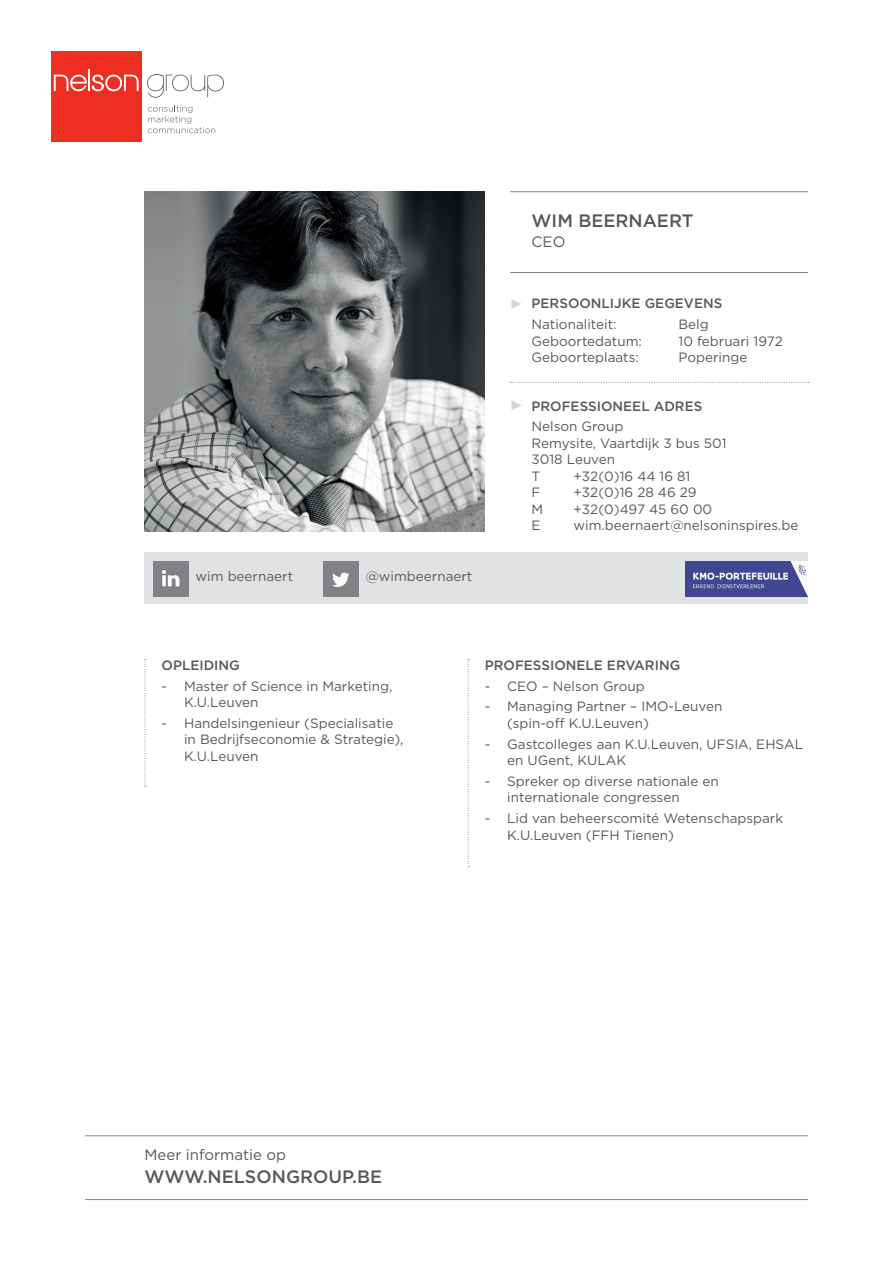
<style>
.page{position:relative;width:893px;height:1263px;background:#fff}
.page>*{position:absolute;margin:0;border:0;box-sizing:border-box;transform-origin:0 0}
.body_grijs_9pt{font:500 18px "Gotham";color:#57585a}
.body_grijs_9pt-2{font:15px "Gotham";color:#57585a}
.body_grijs_insprong{font:13.5px/16.5px "Gotham";color:#57585a}
.body_grijs_9pt-3{font:13.5px "Gotham";color:#57585a}
.tussentitel_9pt{font:500 13.5px "Gotham";color:#57585a}
</style>
<div class="page">
<svg style="left:148px;top:105px;width:67px;height:28px"></svg>
<div style="left:51px;top:51px;width:91px;height:91px;background:#ee2e22"></div>
<svg style="left:54px;top:69px;width:85px;height:22px"></svg>
<svg style="left:147px;top:74px;width:77px;height:24px"></svg>
<hr style="left:85px;top:1135px;width:723px;height:1px;background:#808285">
<hr style="left:85px;top:1199px;width:723px;height:1px;background:#808285">
<div style="left:145px;top:553px;width:663px;height:51px;background:#e1e2e4"></div>
<svg style="left:512px;top:299px;width:9px;height:10px"></svg>
<img style="left:145px;top:191px;width:340px;height:340px">
<hr style="left:510px;top:191px;width:298px;height:1px;background:#808285">
<hr style="left:510px;top:272px;width:298px;height:1px;background:#808285">
<svg style="left:510px;top:382px;width:299px;height:1px"></svg>
<div style="left:323px;top:561px;width:35px;height:35px;background:#808285"></div>
<svg style="left:332px;top:573px;width:18px;height:14px"></svg>
<div style="left:153px;top:561px;width:35px;height:35px;background:#808285"></div>
<svg style="left:162px;top:570px;width:17px;height:16px"></svg>
<svg style="left:145px;top:659px;width:1px;height:128px"></svg>
<svg style="left:468px;top:659px;width:1px;height:208px"></svg>
<svg style="left:512px;top:400px;width:9px;height:10px"></svg>
<img style="left:686px;top:561px;width:122px;height:35px">
<p class="body_grijs_9pt-3" style="left:196px;top:567px;width:99px">wim beernaert</p>
<p class="body_grijs_9pt-3" style="left:366px;top:567px;width:108px">@wimbeernaert</p>
<p class="body_grijs_9pt" style="left:531px;top:209px;width:164px">WIM BEERNAERT</p>
<p class="body_grijs_9pt-2" style="left:531px;top:232px;width:35px">CEO</p>
<p class="tussentitel_9pt" style="left:531px;top:295px;width:192px">PERSOONLIJKE GEGEVENS</p>
<p class="body_grijs_9pt-3" style="left:531px;top:316px;width:87px">Nationaliteit:</p>
<p class="body_grijs_9pt-3" style="left:678px;top:316px;width:32px">Belg</p>
<p class="body_grijs_9pt-3" style="left:531px;top:332px;width:112px">Geboortedatum:</p>
<p class="body_grijs_9pt-3" style="left:678px;top:332px;width:106px">10 februari 1972</p>
<p class="body_grijs_9pt-3" style="left:531px;top:349px;width:109px">Geboorteplaats:</p>
<p class="body_grijs_9pt-3" style="left:678px;top:349px;width:70px">Poperinge</p>
<p class="tussentitel_9pt" style="left:531px;top:397px;width:172px">PROFESSIONEEL ADRES</p>
<p class="body_grijs_9pt-3" style="left:531px;top:418px;width:93px">Nelson Group</p>
<p class="body_grijs_9pt-3" style="left:531px;top:434px;width:197px">Remysite, Vaartdijk 3 bus 501</p>
<p class="body_grijs_9pt-3" style="left:531px;top:451px;width:85px">3018 Leuven</p>
<p class="body_grijs_9pt-3" style="left:531px;top:467px;width:10px">T</p>
<p class="body_grijs_9pt-3" style="left:573px;top:467px;width:118px">+32(0)16 44 16 81</p>
<p class="body_grijs_9pt-3" style="left:531px;top:484px;width:10px">F</p>
<p class="body_grijs_9pt-3" style="left:573px;top:484px;width:125px">+32(0)16 28 46 29</p>
<p class="body_grijs_9pt-3" style="left:531px;top:500px;width:13px">M</p>
<p class="body_grijs_9pt-3" style="left:573px;top:500px;width:140px">+32(0)497 45 60 00</p>
<p class="body_grijs_9pt-3" style="left:531px;top:517px;width:11px">E</p>
<p class="body_grijs_9pt-3" style="left:573px;top:517px;width:226px">wim.beernaert@nelsoninspires.be</p>
<p class="tussentitel_9pt" style="left:162px;top:656px;width:80px">OPLEIDING</p>
<p class="body_grijs_insprong" style="left:184px;top:677px;width:210px;text-indent:-22px">- Master of Science in Marketing,<br>K.U.Leuven</p>
<p class="body_grijs_insprong" style="left:184px;top:715px;width:221px;text-indent:-22px">- Handelsingenieur (Specialisatie in Bedrijfseconomie &amp; Strategie),<br>K.U.Leuven</p>
<p class="tussentitel_9pt" style="left:485px;top:656px;width:197px">PROFESSIONELE ERVARING</p>
<p class="body_grijs_insprong" style="left:485px;top:677px;width:161px">- CEO – Nelson Group</p>
<p class="body_grijs_insprong" style="left:507px;top:698px;width:217px;text-indent:-22px">- Managing Partner – IMO-Leuven (spin-off K.U.Leuven)</p>
<p class="body_grijs_insprong" style="left:507px;top:735px;width:297px;text-indent:-22px">- Gastcolleges aan K.U.Leuven, UFSIA, EHSAL en UGent, KULAK</p>
<p class="body_grijs_insprong" style="left:507px;top:773px;width:213px;text-indent:-22px">- Spreker op diverse nationale en internationale congressen</p>
<p class="body_grijs_insprong" style="left:507px;top:810px;width:277px;text-indent:-22px">- Lid van beheerscomité Wetenschapspark<br>K.U.Leuven (FFH Tienen)</p>
<p class="body_grijs_9pt-2" style="left:145px;top:1145px;width:143px">Meer informatie op</p>
<h1 class="body_grijs_9pt" style="left:145px;top:1164px;width:239px">WWW.NELSONGROUP.BE</h1>
</div>
